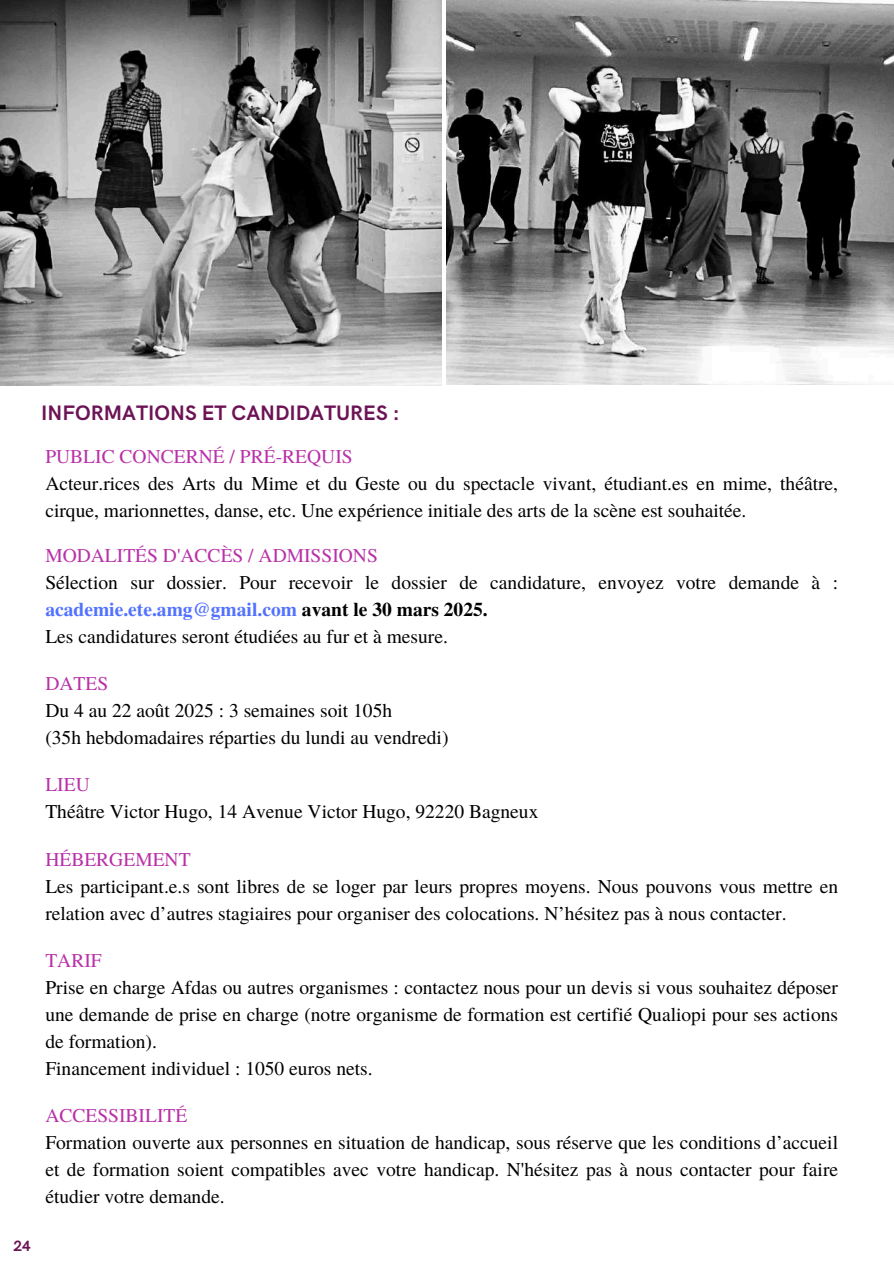
<style>
.page{position:relative;width:894px;height:1264px;background:#fff}
.page>*{position:absolute;margin:0;border:0;box-sizing:border-box;transform-origin:0 0}
.t1{font:700 21px "HK Grotesk";color:#6c1356}
.t2{font:19.5px/27px "Te X Gyre Termes";color:#000}
.t3{font:19.5px "Te X Gyre Termes";color:#b930a8}
.t4{font:700 15px "HK Grotesk";color:#6c1356}
.s1{font-weight:700;color:#5271ff}
.s2{font-weight:700}
</style>
<div class="page">
<img style="left:0;top:0;width:441px;height:385px">
<img style="left:446px;top:0;width:447px;height:385px">
<p class="t1" style="left:41px;top:401px;width:360px">INFORMATIONS ET CANDIDATURES :</p>
<p class="t3" style="left:45px;top:442px;width:309px">PUBLIC CONCERNÉ / PRÉ-REQUIS</p>
<p class="t2" style="left:45px;top:468px;width:794px">Acteur.rices des Arts du Mime et du Geste ou du spectacle vivant, étudiant.es en mime, théâtre, cirque, marionnettes, danse, etc. Une expérience initiale des arts de la scène est souhaitée.</p>
<p class="t3" style="left:45px;top:541px;width:334px">MODALITÉS D'ACCÈS / ADMISSIONS</p>
<p class="t2" style="left:45px;top:567px;width:794px">Sélection sur dossier. Pour recevoir le dossier de candidature, envoyez votre demande à : <span class="s1">academie.ete.amg@gmail.com</span> <span class="s2">avant le 30 mars 2025.<br></span>Les candidatures seront étudiées au fur et à mesure.</p>
<p class="t3" style="left:45px;top:669px;width:64px">DATES</p>
<p class="t2" style="left:45px;top:696px;width:404px">Du 4 au 22 août 2025 : 3 semaines soit 105h<br>(35h hebdomadaires réparties du lundi au vendredi)</p>
<p class="t3" style="left:45px;top:770px;width:46px">LIEU</p>
<p class="t2" style="left:45px;top:797px;width:494px">Théâtre Victor Hugo, 14 Avenue Victor Hugo, 92220 Bagneux</p>
<p class="t3" style="left:45px;top:845px;width:147px">HÉBERGEMENT</p>
<p class="t2" style="left:45px;top:871px;width:794px">Les participant.e.s sont libres de se loger par leurs propres moyens. Nous pouvons vous mettre en relation avec d’autres stagiaires pour organiser des colocations. N’hésitez pas à nous contacter.</p>
<p class="t3" style="left:45px;top:946px;width:58px">TARIF</p>
<p class="t2" style="left:45px;top:972px;width:794px">Prise en charge Afdas ou autres organismes : contactez nous pour un devis si vous souhaitez déposer une demande de prise en charge (notre organisme de formation est certifié Qualiopi pour ses actions de formation).<br>Financement individuel : 1050 euros nets.</p>
<p class="t3" style="left:45px;top:1101px;width:143px">ACCESSIBILITÉ</p>
<p class="t2" style="left:45px;top:1128px;width:794px;text-align:justify">Formation ouverte aux personnes en situation de handicap, sous réserve que les conditions d’accueil et de formation soient compatibles avec votre handicap. N'hésitez pas à nous contacter pour faire étudier votre demande.</p>
<p class="t4" style="left:13px;top:1237px;width:19px">24</p>
</div>
